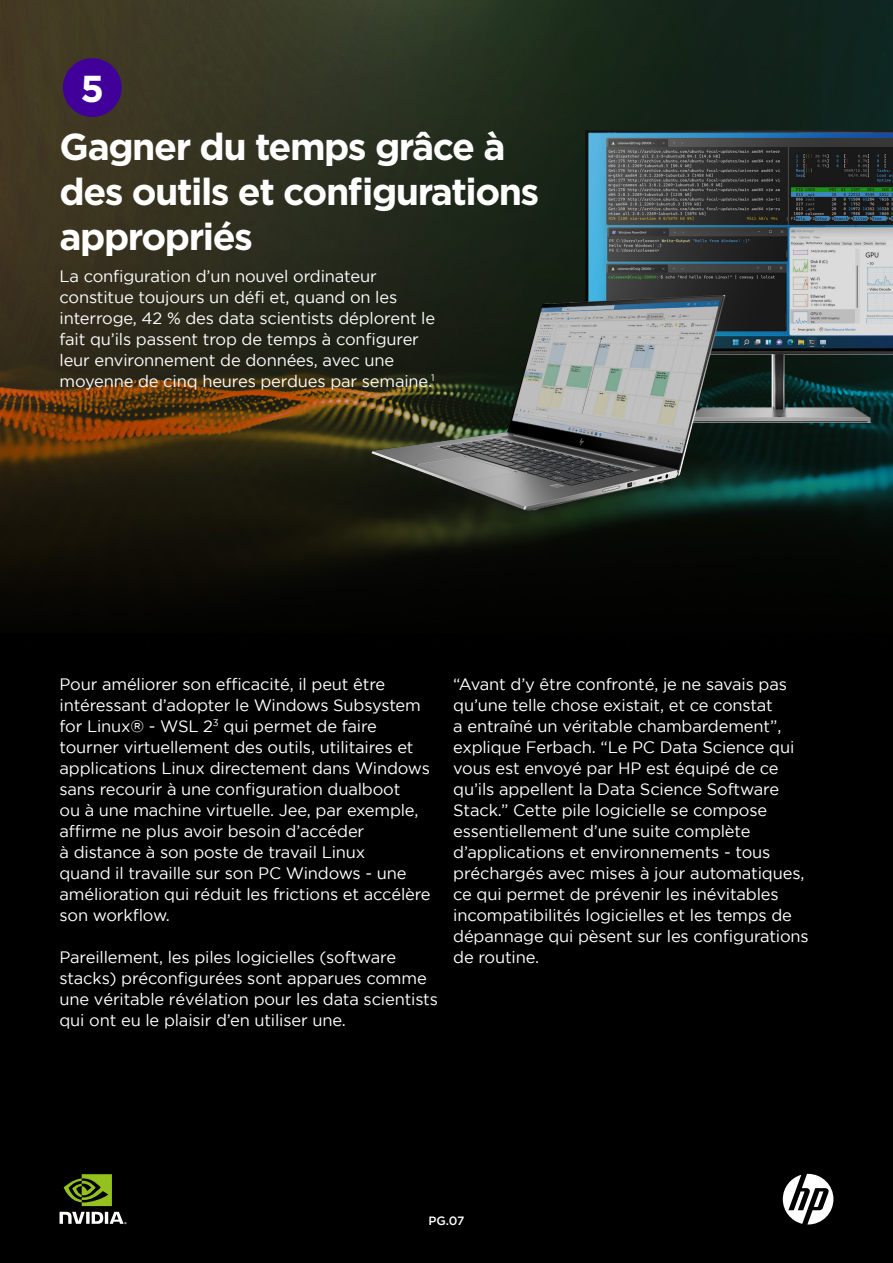
<style>
.page{position:relative;width:893px;height:1263px;background:#000}
.page>*{position:absolute;margin:0;border:0;box-sizing:border-box;transform-origin:0 0}
.t1{font:700 37.5px/45px "Gotham";letter-spacing:-.04em;color:#fff}
.t2{font:16.5px/21px "Gotham";letter-spacing:-.01em;color:#fff}
.t3{font:500 12px "Gotham";color:#fff}
</style>
<div class="page">
<img style="left:0;top:0;width:893px;height:593px">
<img style="left:318px;top:107px;width:575px;height:425px">
<div style="left:63px;top:58px;width:59px;height:59px;background:#400099;border-radius:50%"></div>
<svg style="left:783px;top:1174px;width:50px;height:50px"></svg>
<svg style="left:60px;top:1212px;width:66px;height:12px"></svg>
<svg style="left:64px;top:1174px;width:48px;height:32px"></svg>
<h1 class="t1" style="left:80px;top:66px;width:25px">5</h1>
<h1 class="t1" style="left:60px;top:124px;width:481px">Gagner du temps grâce à des outils et configurations appropriés</h1>
<p class="t2" style="left:60px;top:265px;width:377px">La configuration d’un nouvel ordinateur constitue toujours un défi et, quand on les interroge, 42 % des data scientists déplorent le fait qu’ils passent trop de temps à configurer leur environnement de données, avec une moyenne de cinq heures perdues par semaine.<sup>1</sup></p>
<p class="t2" style="left:60px;top:673px;width:373px">Pour améliorer son efficacité, il peut être intéressant d’adopter le Windows Subsystem for Linux® - WSL 2<sup>3</sup> qui permet de faire tourner virtuellement des outils, utilitaires et applications Linux directement dans Windows sans recourir à une configuration dualboot<br>ou à une machine virtuelle. Jee, par exemple, affirme ne plus avoir besoin d’accéder<br>à distance à son poste de travail Linux<br>quand il travaille sur son PC Windows - une amélioration qui réduit les frictions et accélère son workflow.</p>
<p class="t2" style="left:60px;top:946px;width:380px">Pareillement, les piles logicielles (software stacks) préconfigurées sont apparues comme une véritable révélation pour les data scientists qui ont eu le plaisir d’en utiliser une.</p>
<p class="t2" style="left:453px;top:673px;width:357px">“Avant d’y être confronté, je ne savais pas qu’une telle chose existait, et ce constat<br>a entraîné un véritable chambardement”, explique Ferbach. “Le PC Data Science qui vous est envoyé par HP est équipé de ce qu’ils appellent la Data Science Software Stack.” Cette pile logicielle se compose essentiellement d’une suite complète d’applications et environnements - tous préchargés avec mises à jour automatiques, ce qui permet de prévenir les inévitables incompatibilités logicielles et les temps de dépannage qui pèsent sur les configurations de routine.</p>
<p class="t3" style="left:428px;top:1213px;width:38px">PG.07</p>
</div>
